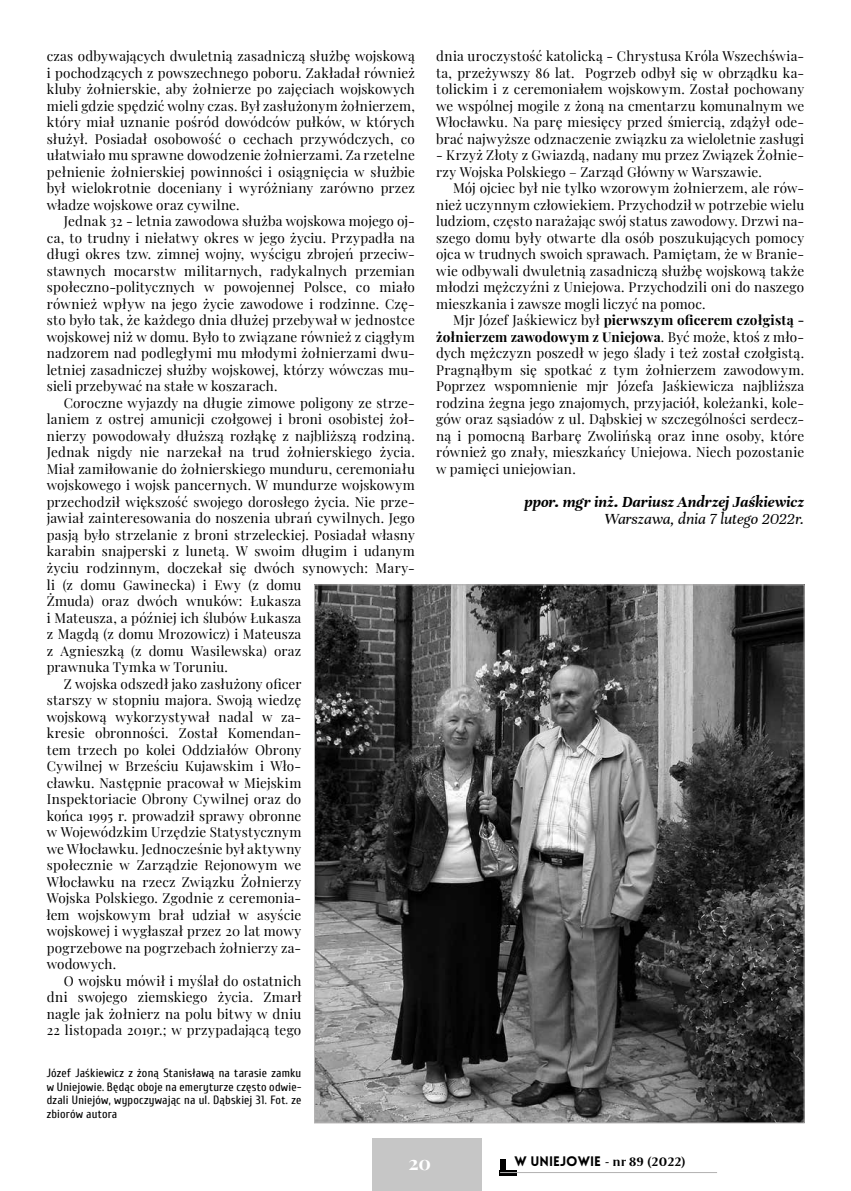
<style>
.page{position:relative;width:851px;height:1191px;background:#fff}
.page>*{position:absolute;margin:0;border:0;box-sizing:border-box;transform-origin:0 0}
.t1{font:700 19.5px "Playfair Display";color:#fff}
.t2{font:italic 700 16.5px "Unna";color:#000}
.t3{font:italic 16.5px "Unna";letter-spacing:-.005em;color:#000}
.t4{font:13.5px/16.5px "Playfair Display";letter-spacing:.01em;color:#000;text-align:justify}
.t5{font:13.5px "Playfair Display";letter-spacing:.03em;color:#000}
.t6{font:700 13.5px "Apolonia";color:#000}
.t7{font:12px/13.5px "Cuprum";letter-spacing:.015em;color:#000;text-align:justify}
.s1{font-weight:700}
.s2{font-family:"Lovelo";font-weight:900}
</style>
<div class="page">
<div style="left:372px;top:1138px;width:110px;height:53px;background:#c6c6c6"></div>
<div style="left:500px;top:1159px;width:5px;height:12px;background:#000"></div>
<div style="left:500px;top:1170px;width:17px;height:5px;background:#000"></div>
<hr style="left:500px;top:1172px;width:217px;height:1px;background:#b3b2b2">
<img style="left:316px;top:586px;width:486px;height:535px">
<p class="t4" style="left:47px;top:47px;width:369px">czas odbywających dwuletnią zasadniczą służbę wojskową i pochodzących z powszechnego poboru. Zakładał również kluby żołnierskie, aby żołnierze po zajęciach wojskowych mieli gdzie spędzić wolny czas. Był zasłużonym żołnierzem, który miał uznanie pośród dowódców pułków, w których służył. Posiadał osobowość o cechach przywódczych, co ułatwiało mu sprawne dowodzenie żołnierzami. Za rzetelne pełnienie żołnierskiej powinności i osiągnięcia w służbie był wielokrotnie doceniany i wyróżniany zarówno przez władze wojskowe oraz cywilne.</p>
<p class="t4" style="left:47px;top:212px;width:369px;text-indent:17px">Jednak 32 - letnia zawodowa służba wojskowa mojego oj&shy;ca, to trudny i niełatwy okres w jego życiu. Przypadła na długi okres tzw. zimnej wojny, wyścigu zbrojeń przeciw&shy;stawnych mocarstw militarnych, radykalnych przemian społeczno-politycznych w powojennej Polsce, co miało również wpływ na jego życie zawodowe i rodzinne. Czę&shy;sto było tak, że każdego dnia dłużej przebywał w jednostce wojskowej niż w domu. Było to związane również z ciągłym nadzorem nad podległymi mu młodymi żołnierzami dwu&shy;letniej zasadniczej służby wojskowej, którzy wówczas mu&shy;sieli przebywać na stałe w koszarach.</p>
<p class="t4" style="left:64px;top:393px;width:352px">Coroczne wyjazdy na długie zimowe poligony ze strze-</p>
<p class="t4" style="left:47px;top:410px;width:369px">laniem z ostrej amunicji czołgowej i broni osobistej żoł-</p>
<p class="t4" style="left:47px;top:426px;width:369px">nierzy powodowały dłuższą rozłąkę z najbliższą rodziną.</p>
<p class="t4" style="left:47px;top:443px;width:369px">Jednak nigdy nie narzekał na trud żołnierskiego życia.</p>
<p class="t4" style="left:47px;top:459px;width:369px">Miał zamiłowanie do żołnierskiego munduru, ceremoniału</p>
<p class="t4" style="left:47px;top:476px;width:369px">wojskowego i wojsk pancernych. W mundurze wojskowym</p>
<p class="t4" style="left:47px;top:492px;width:369px">przechodził większość swojego dorosłego życia. Nie prze-</p>
<p class="t4" style="left:47px;top:509px;width:369px">jawiał zainteresowania do noszenia ubrań cywilnych. Jego</p>
<p class="t4" style="left:47px;top:525px;width:369px">pasją było strzelanie z broni strzeleckiej. Posiadał własny</p>
<p class="t4" style="left:47px;top:542px;width:369px">karabin snajperski z lunetą. W swoim długim i udanym</p>
<p class="t4" style="left:47px;top:558px;width:369px">życiu rodzinnym, doczekał się dwóch synowych: Mary-</p>
<p class="t4" style="left:47px;top:575px;width:256px">li (z domu Gawinecka) i Ewy (z domu</p>
<p class="t4" style="left:47px;top:591px;width:256px">Żmuda) oraz dwóch wnuków: Łukasza</p>
<p class="t4" style="left:47px;top:608px;width:256px">i Mateusza, a później ich ślubów Łukasza</p>
<p class="t4" style="left:47px;top:624px;width:256px">z Magdą (z domu Mrozowicz) i Mateusza</p>
<p class="t4" style="left:47px;top:641px;width:256px">z Agnieszką (z domu Wasilewska) oraz</p>
<p class="t5" style="left:47px;top:656px;width:183px">prawnuka Tymka w Toruniu.</p>
<p class="t4" style="left:64px;top:674px;width:239px">Z wojska odszedł jako zasłużony oficer</p>
<p class="t4" style="left:47px;top:690px;width:256px">starszy w stopniu majora. Swoją wiedzę</p>
<p class="t4" style="left:47px;top:707px;width:256px">wojskową wykorzystywał nadal w za-</p>
<p class="t4" style="left:47px;top:723px;width:256px">kresie obronności. Został Komendan-</p>
<p class="t4" style="left:47px;top:740px;width:256px">tem trzech po kolei Oddziałów Obrony</p>
<p class="t4" style="left:47px;top:756px;width:256px">Cywilnej w Brześciu Kujawskim i Wło-</p>
<p class="t4" style="left:47px;top:773px;width:256px">cławku. Następnie pracował w Miejskim</p>
<p class="t4" style="left:47px;top:789px;width:256px">Inspektoriacie Obrony Cywilnej oraz do</p>
<p class="t4" style="left:47px;top:806px;width:256px">końca 1995 r. prowadził sprawy obronne</p>
<p class="t4" style="left:47px;top:822px;width:256px">w Wojewódzkim Urzędzie Statystycznym</p>
<p class="t4" style="left:47px;top:839px;width:256px">we Włocławku. Jednocześnie był aktywny</p>
<p class="t4" style="left:47px;top:855px;width:256px">społecznie w Zarządzie Rejonowym we</p>
<p class="t4" style="left:47px;top:872px;width:256px">Włocławku na rzecz Związku Żołnierzy</p>
<p class="t4" style="left:47px;top:888px;width:256px">Wojska Polskiego. Zgodnie z ceremonia-</p>
<p class="t4" style="left:47px;top:905px;width:256px">łem wojskowym brał udział w asyście</p>
<p class="t4" style="left:47px;top:921px;width:256px">wojskowej i wygłaszał przez 20 lat mowy</p>
<p class="t4" style="left:47px;top:938px;width:256px">pogrzebowe na pogrzebach żołnierzy za-</p>
<p class="t4" style="left:47px;top:954px;width:71px">wodowych.</p>
<p class="t4" style="left:64px;top:971px;width:239px">O wojsku mówił i myślał do ostatnich</p>
<p class="t4" style="left:47px;top:987px;width:256px">dni swojego ziemskiego życia. Zmarł</p>
<p class="t4" style="left:47px;top:1004px;width:256px">nagle jak żołnierz na polu bitwy w dniu</p>
<p class="t4" style="left:47px;top:1020px;width:256px">22 listopada 2019r.; w przypadającą tego</p>
<p class="t7" style="left:47px;top:1065px;width:256px">Józef Jaśkiewicz z żoną Stanisławą na tarasie zamku w Uniejowie. Będąc oboje na emeryturze często odwie&shy;dzali Uniejów, wypoczywając na ul. Dąbskiej 31. Fot. ze zbiorów autora</p>
<p class="t4" style="left:436px;top:47px;width:369px">dnia uroczystość katolicką - Chrystusa Króla Wszechświa&shy;ta, przeżywszy 86 lat. Pogrzeb odbył się w obrządku ka&shy;tolickim i z ceremoniałem wojskowym. Został pochowany we wspólnej mogile z żoną na cmentarzu komunalnym we Włocławku. Na parę miesięcy przed śmiercią, zdążył ode&shy;brać najwyższe odznaczenie związku za wieloletnie zasługi</p>
<p class="t4" style="left:436px;top:146px;width:369px">- Krzyż Złoty z Gwiazdą, nadany mu przez Związek Żołnie&shy;rzy Wojska Polskiego – Zarząd Główny w Warszawie.</p>
<p class="t4" style="left:436px;top:179px;width:369px;text-indent:17px">Mój ojciec był nie tylko wzorowym żołnierzem, ale rów&shy;nież uczynnym człowiekiem. Przychodził w potrzebie wielu ludziom, często narażając swój status zawodowy. Drzwi na&shy;szego domu były otwarte dla osób poszukujących pomocy ojca w trudnych swoich sprawach. Pamiętam, że w Branie&shy;wie odbywali dwuletnią zasadniczą służbę wojskową także młodzi mężczyźni z Uniejowa. Przychodzili oni do naszego mieszkania i zawsze mogli liczyć na pomoc.</p>
<p class="t4" style="left:436px;top:311px;width:369px;text-indent:17px">Mjr Józef Jaśkiewicz był <span class="s1">pierwszym oficerem czołgistą - żołnierzem zawodowym z Uniejowa</span>. Być może, ktoś z mło&shy;dych mężczyzn poszedł w jego ślady i też został czołgistą.<br>Pragnąłbym się spotkać z tym żołnierzem zawodowym.<br>Poprzez wspomnienie mjr Józefa Jaśkiewicza najbliższa rodzina żegna jego znajomych, przyjaciół, koleżanki, kole&shy;gów oraz sąsiadów z ul. Dąbskiej w szczególności serdecz&shy;ną i pomocną Barbarę Zwolińską oraz inne osoby, które również go znały, mieszkańcy Uniejowa. Niech pozostanie w pamięci uniejowian.</p>
<p class="t2" style="left:524px;top:492px;width:281px">ppor. mgr inż. Dariusz Andrzej Jaśkiewicz</p>
<p class="t3" style="left:604px;top:509px;width:201px">Warszawa, dnia 7 lutego 2022r.</p>
<h1 class="t1" style="left:408px;top:1147px;width:24px">20</h1>
<p class="t6" style="left:514px;top:1153px;width:173px"><span class="s2">w Uniejowie</span> - nr 89 (2022)</p>
</div>
